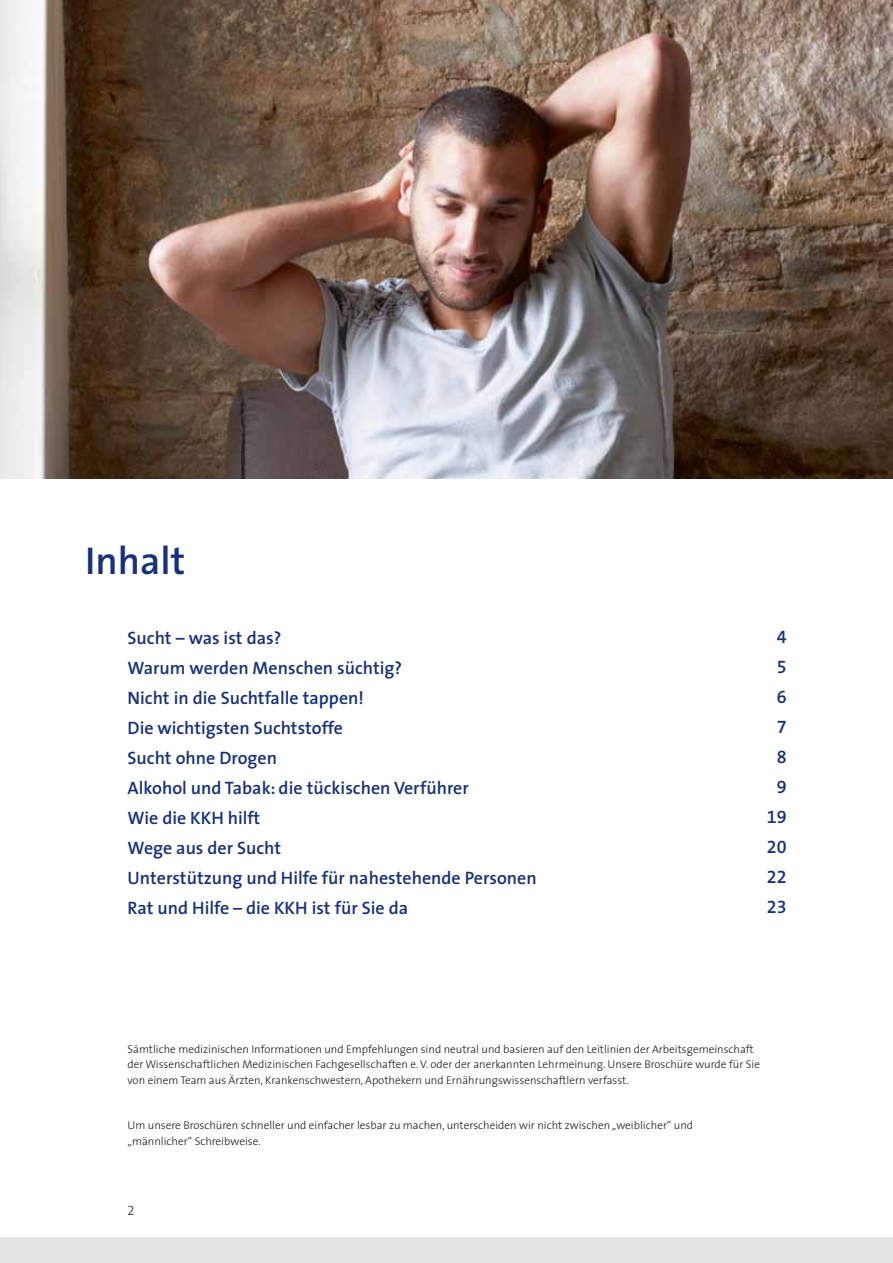
<style>
.page{position:relative;width:893px;height:1263px;background:#fff}
.page>*{position:absolute;margin:0;border:0;box-sizing:border-box;transform-origin:0 0}
.t1{font:600 39px "The Sans";color:#18317b}
.t2{font:600 18px "The Sans";color:#18317b}
.t3{font:18px "The Sans Semi Bold Expert";color:#18317b}
.t4{font:13.5px "The Sans Light Caps";color:#1a1a18}
.t5{font:300 11.25px/15.8px "The Sans";color:#1a1a18}
</style>
<div class="page">
<img style="left:0;top:0;width:893px;height:478px">
<div style="left:0;top:1237px;width:893px;height:26px;background:#e4e4e4"></div>
<h1 class="t1" style="left:85px;top:528px;width:102px">Inhalt</h1>
<h2 class="t2" style="left:128px;top:623px;width:155px">Sucht – was ist das?</h2>
<h2 class="t3" style="left:777px;top:621px;width:11px">4</h2>
<h2 class="t2" style="left:128px;top:653px;width:276px">Warum werden Menschen süchtig?</h2>
<h2 class="t3" style="left:777px;top:651px;width:11px">5</h2>
<h2 class="t2" style="left:128px;top:683px;width:238px">Nicht in die Suchtfalle tappen!</h2>
<h2 class="t3" style="left:777px;top:681px;width:11px">6</h2>
<h2 class="t2" style="left:128px;top:713px;width:217px">Die wichtigsten Suchtstoffe</h2>
<h2 class="t3" style="left:777px;top:711px;width:11px">7</h2>
<h2 class="t2" style="left:128px;top:743px;width:151px">Sucht ohne Drogen</h2>
<h2 class="t3" style="left:777px;top:742px;width:11px">8</h2>
<h2 class="t2" style="left:128px;top:773px;width:343px">Alkohol und Tabak: die tückischen Verführer</h2>
<h2 class="t3" style="left:777px;top:772px;width:11px">9</h2>
<h2 class="t2" style="left:128px;top:803px;width:134px">Wie die KKH hilft</h2>
<h2 class="t3" style="left:767px;top:802px;width:21px">19</h2>
<h2 class="t2" style="left:128px;top:833px;width:155px">Wege aus der Sucht</h2>
<h2 class="t3" style="left:767px;top:832px;width:21px">20</h2>
<h2 class="t2" style="left:128px;top:863px;width:411px">Unterstützung und Hilfe für nahestehende Personen</h2>
<h2 class="t3" style="left:767px;top:862px;width:21px">22</h2>
<h2 class="t2" style="left:128px;top:893px;width:282px">Rat und Hilfe – die KKH ist für Sie da</h2>
<h2 class="t3" style="left:767px;top:892px;width:21px">23</h2>
<p class="t5" style="left:128px;top:1040px;width:634px">Sämtliche medizinischen Informationen und Empfehlungen sind neutral und basieren auf den Leitlinien der Arbeitsgemeinschaft der Wissenschaftlichen Medizinischen Fachgesellschaften e. V. oder der anerkannten Lehrmeinung. Unsere Broschüre wurde für Sie von einem Team aus Ärzten, Krankenschwestern, Apothekern und Ernährungswissenschaftlern verfasst.</p>
<p class="t5" style="left:128px;top:1117px;width:567px">Um unsere Broschüren schneller und einfacher lesbar zu machen, unterscheiden wir nicht zwischen „weiblicher“ und „männlicher“ Schreibweise.</p>
<p class="t4" style="left:128px;top:1200px;width:8px">2</p>
</div>
